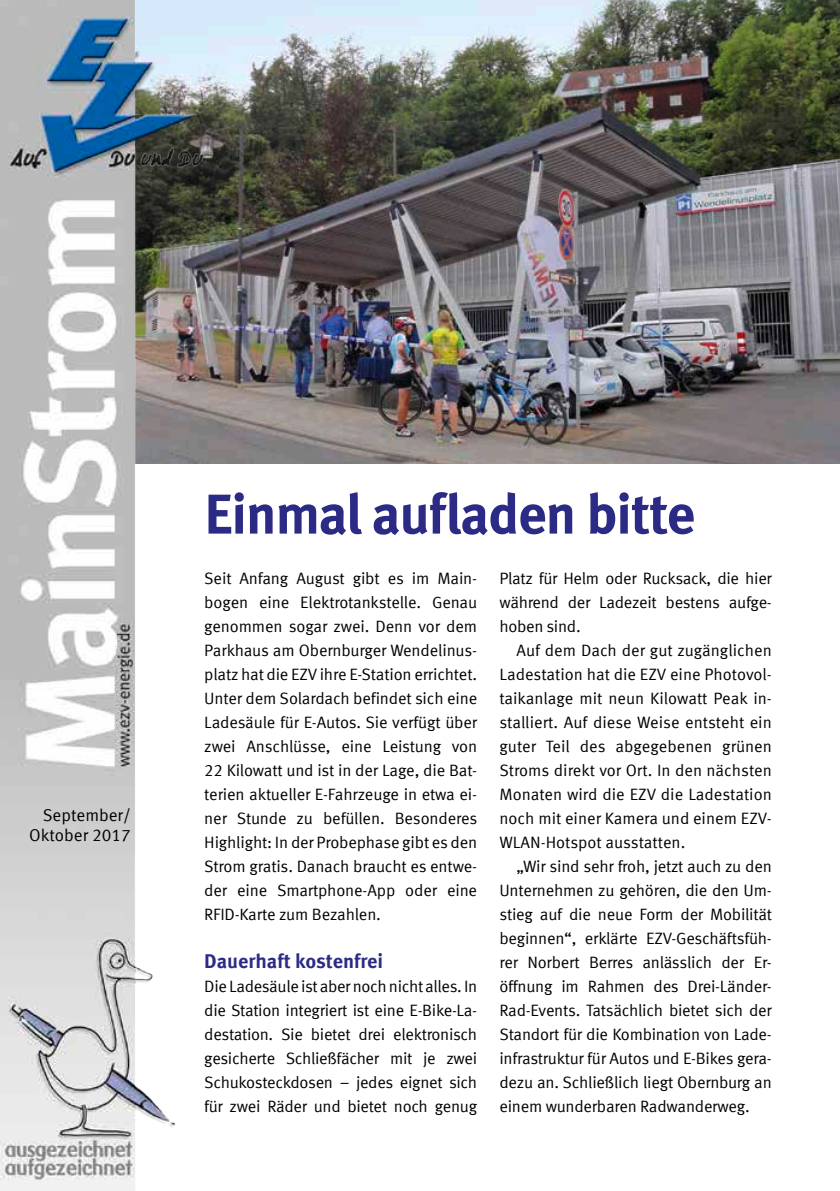
<style>
.page{position:relative;width:840px;height:1191px;background:#fff}
.page>*{position:absolute;margin:0;border:0;box-sizing:border-box;transform-origin:0 0}
.t1{font:700 56px "Meta Offc";letter-spacing:-.025em;color:#2b2b85}
.t2{font:700 20px "Meta Offc";color:#2b2b85}
.t3{font:17px/20.4px "Meta Offc Norm";color:#000;text-align:right}
.t4{font:16.4px/24px "Meta Offc Norm";letter-spacing:-.02em;color:#000;text-align:justify}
</style>
<div class="page">
<img style="left:204px;top:0;width:635px;height:463px">
<img style="left:0;top:0;width:204px;height:1191px">
<p class="t3" style="left:29px;top:805px;width:103px">September/<br>Oktober 2017</p>
<p class="t3" style="left:60px;top:805px;width:72px">Juni 2017</p>
<h1 class="t1" style="left:204px;top:481px;width:492px">Einmal aufladen bitte</h1>
<p class="t4" style="left:204px;top:566px;width:274px">Seit Anfang August gibt es im Main&shy;bogen eine Elektrotankstelle. Genau genommen sogar zwei. Denn vor dem Parkhaus am Obernburger Wendelinus&shy;platz hat die EZV ihre E-Station errichtet.<br>Unter dem Solardach befindet sich eine Ladesäule für E-Autos. Sie verfügt über zwei Anschlüsse, eine Leistung von 22 Kilowatt und ist in der Lage, die Bat&shy;terien aktueller E-Fahrzeuge in etwa ei&shy;ner Stunde zu befüllen. Besonderes Highlight: In der Probephase gibt es den Strom gratis. Danach braucht es entwe&shy;der eine Smartphone-App oder eine RFID-Karte zum Bezahlen.</p>
<p class="t2" style="left:204px;top:949px;width:180px">Dauerhaft kostenfrei</p>
<p class="t4" style="left:204px;top:974px;width:274px">Die Ladesäule ist aber noch nicht alles. In die Station integriert ist eine E-Bike-La&shy;destation. Sie bietet drei elektronisch gesicherte Schließfächer mit je zwei Schukosteckdosen – jedes eignet sich für zwei Räder und bietet noch genug</p>
<p class="t4" style="left:499px;top:566px;width:274px">Platz für Helm oder Rucksack, die hier während der Ladezeit bestens aufge&shy;hoben sind.</p>
<p class="t4" style="left:499px;top:638px;width:274px;text-indent:17px">Auf dem Dach der gut zugänglichen Ladestation hat die EZV eine Photovol&shy;taikanlage mit neun Kilowatt Peak in&shy;stalliert. Auf diese Weise entsteht ein guter Teil des abgegebenen grünen Stroms direkt vor Ort. In den nächsten Monaten wird die EZV die Ladestation noch mit einer Kamera und einem EZV-WLAN-Hotspot ausstatten.</p>
<p class="t4" style="left:499px;top:854px;width:274px;text-indent:17px">„Wir sind sehr froh, jetzt auch zu den Unternehmen zu gehören, die den Um&shy;stieg auf die neue Form der Mobilität beginnen“, erklärte EZV-Geschäftsfüh&shy;rer Norbert Berres anlässlich der Er&shy;öffnung im Rahmen des Drei-Länder-Rad‑Events. Tatsächlich bietet sich der Standort für die Kombination von Lade&shy;infrastruktur für Autos und E-Bikes gera&shy;dezu an. Schließlich liegt Obernburg an einem wunderbaren Radwanderweg.</p>
</div>
